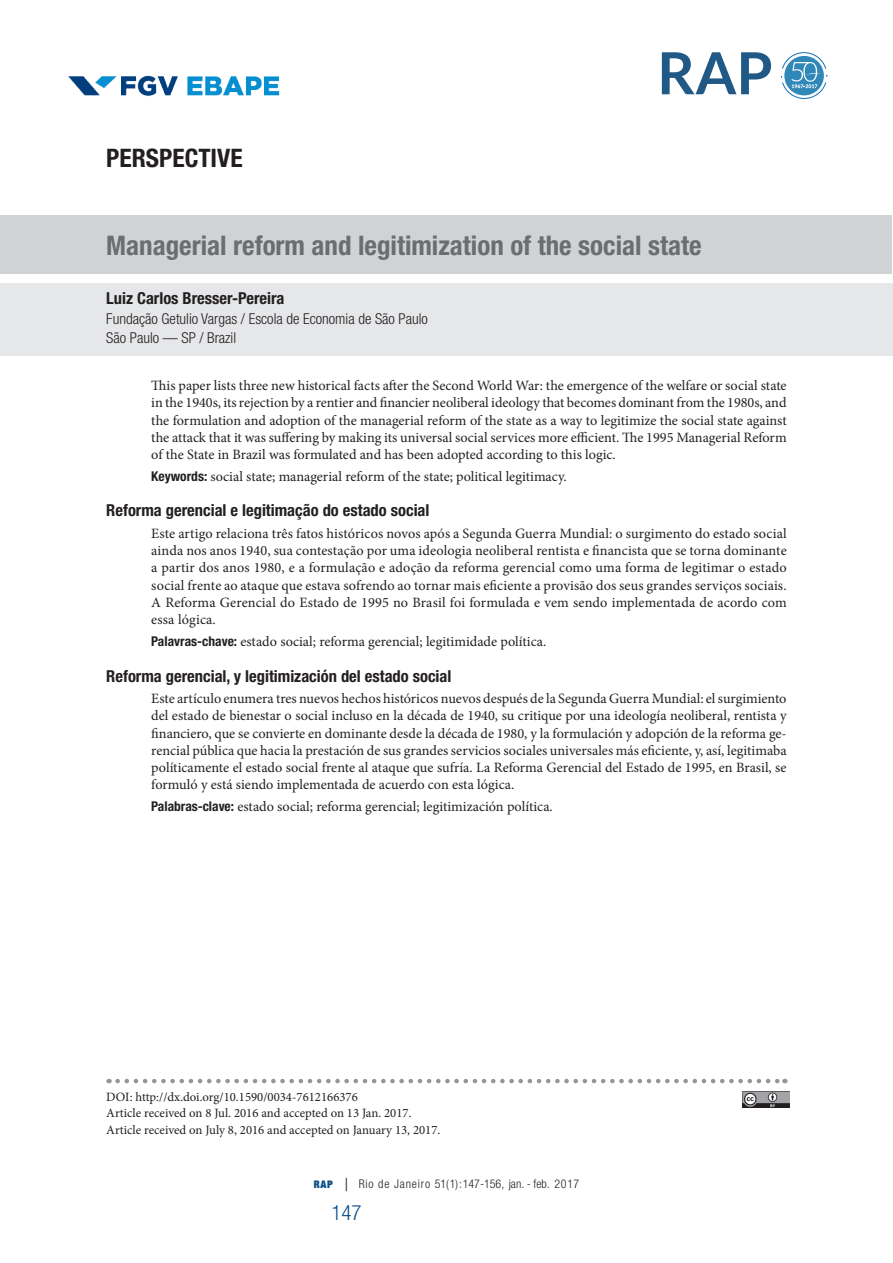
<style>
.page{position:relative;width:893px;height:1263px;background:#fff}
.page>*{position:absolute;margin:0;border:0;box-sizing:border-box;transform-origin:0 0}
.titulo{font:700 condensed 27px "Helvetica Neue LT Std";color:#6c6d70}
.titulo-2{font:700 condensed 25.5px "Helvetica Neue LT Std";color:#231f20}
.t1{font:300 condensed 21px "Helvetica Neue LT Std";color:#0c4f89}
.SUB_ABERT{font:700 condensed 16.5px "Helvetica Neue LT Std";color:#231f20}
.autor_1{font:700 condensed 16.5px "Helvetica Neue LT Std";color:#231f20}
.autor_2{font:300 condensed 15px "Helvetica Neue LT Std";color:#231f20}
.ABERTURA{font:14.25px/17.2px "Minion Pro";color:#231f20;text-align:justify}
.nota_DOI{font:12.75px "Minion Pro";color:#231f20}
.t2{font:300 condensed 12px "Helvetica Neue LT Std";letter-spacing:.07em;color:#231f20}
.s1{font-family:"Helvetica Neue LT Std";font-weight:700;font-stretch:condensed;font-size:13.5px}
.s2{font-family:"Helvetica Neue";font-weight:900;font-stretch:expanded;font-size:10.5px;color:#0c4f89}
.s3{font-size:18px}
</style>
<div class="page">
<img style="left:68px;top:75px;width:212px;height:21px">
<svg style="left:662px;top:52px;width:109px;height:42px"></svg>
<svg style="left:781px;top:52px;width:46px;height:47px"></svg>
<div style="left:0;top:216px;width:891px;height:58px;background:#d1d2d4"></div>
<div style="left:0;top:283px;width:893px;height:72px;background:#e6e7e9"></div>
<img style="left:742px;top:1091px;width:47px;height:17px">
<svg style="left:118px;top:1079px;width:667px;height:4px"></svg>
<p class="titulo-2" style="left:106px;top:143px;width:138px">PERSPECTIVE</p>
<p class="titulo" style="left:106px;top:229px;width:597px">Managerial reform and legitimization of the social state</p>
<p class="autor_1" style="left:106px;top:288px;width:180px">Luiz Carlos Bresser-Pereira</p>
<p class="autor_2" style="left:106px;top:310px;width:323px">Fundação Getulio Vargas / Escola de Economia de São Paulo</p>
<p class="autor_2" style="left:106px;top:329px;width:131px">São Paulo — SP / Brazil</p>
<p class="ABERTURA" style="left:151px;top:377px;width:637px">This paper lists three new historical facts after the Second World War: the emergence of the welfare or social state in the 1940s, its rejection by a rentier and financier neoliberal ideology that becomes dominant from the 1980s, and the formulation and adoption of the managerial reform of the state as a way to legitimize the social state against the attack that it was suffering by making its universal social services more efficient. The 1995 Managerial Reform of the State in Brazil was formulated and has been adopted according to this logic.</p>
<p class="ABERTURA" style="left:151px;top:467px;width:417px"><span class="s1">Keywords:</span> social state; managerial reform of the state; political legitimacy.</p>
<p class="SUB_ABERT" style="left:106px;top:501px;width:325px">Reforma gerencial e legitimação do estado social</p>
<p class="ABERTURA" style="left:151px;top:525px;width:637px">Este artigo relaciona três fatos históricos novos após a Segunda Guerra Mundial: o surgimento do estado social ainda nos anos 1940, sua contestação por uma ideologia neoliberal rentista e financista que se torna dominante a partir dos anos 1980, e a formulação e adoção da reforma gerencial como uma forma de legitimar o estado social frente ao ataque que estava sofrendo ao tornar mais eficiente a provisão dos seus grandes serviços sociais.<br>A Reforma Gerencial do Estado de 1995 no Brasil foi formulada e vem sendo implementada de acordo com essa lógica.</p>
<p class="ABERTURA" style="left:151px;top:633px;width:396px"><span class="s1">Palavras-chave:</span> estado social; reforma gerencial; legitimidade política.</p>
<p class="SUB_ABERT" style="left:106px;top:666px;width:347px">Reforma gerencial, y legitimización del estado social</p>
<p class="ABERTURA" style="left:151px;top:690px;width:637px">Este artículo enumera tres nuevos hechos históricos nuevos después de la Segunda Guerra Mundial: el surgimiento del estado de bienestar o social incluso en la década de 1940, su critique por una ideología neoliberal, rentista y financiero, que se convierte en dominante desde la década de 1980, y la formulación y adopción de la reforma ge&shy;rencial pública que hacia la prestación de sus grandes servicios sociales universales más eficiente, y, así, legitimaba políticamente el estado social frente al ataque que sufría. La Reforma Gerencial del Estado de 1995, en Brasil, se formuló y está siendo implementada de acuerdo con esta lógica.</p>
<p class="ABERTURA" style="left:151px;top:798px;width:403px"><span class="s1">Palabras-clave:</span> estado social; reforma gerencial; legitimización política.</p>
<p class="nota_DOI" style="left:106px;top:1088px;width:253px">DOI: http://dx.doi.org/10.1590/0034-7612166376</p>
<p class="nota_DOI" style="left:106px;top:1104px;width:307px">Article received on 8 Jul. 2016 and accepted on 13 Jan. 2017.</p>
<p class="nota_DOI" style="left:106px;top:1121px;width:336px">Article received on July 8, 2016 and accepted on January 13, 2017.</p>
<p class="t2" style="left:314px;top:1176px;width:267px"><span class="s2">RAP</span> <span class="s3">|</span> Rio de Janeiro 51(1):147-156, jan. - feb. 2017</p>
<p class="t1" style="left:331px;top:1200px;width:32px">147</p>
</div>
